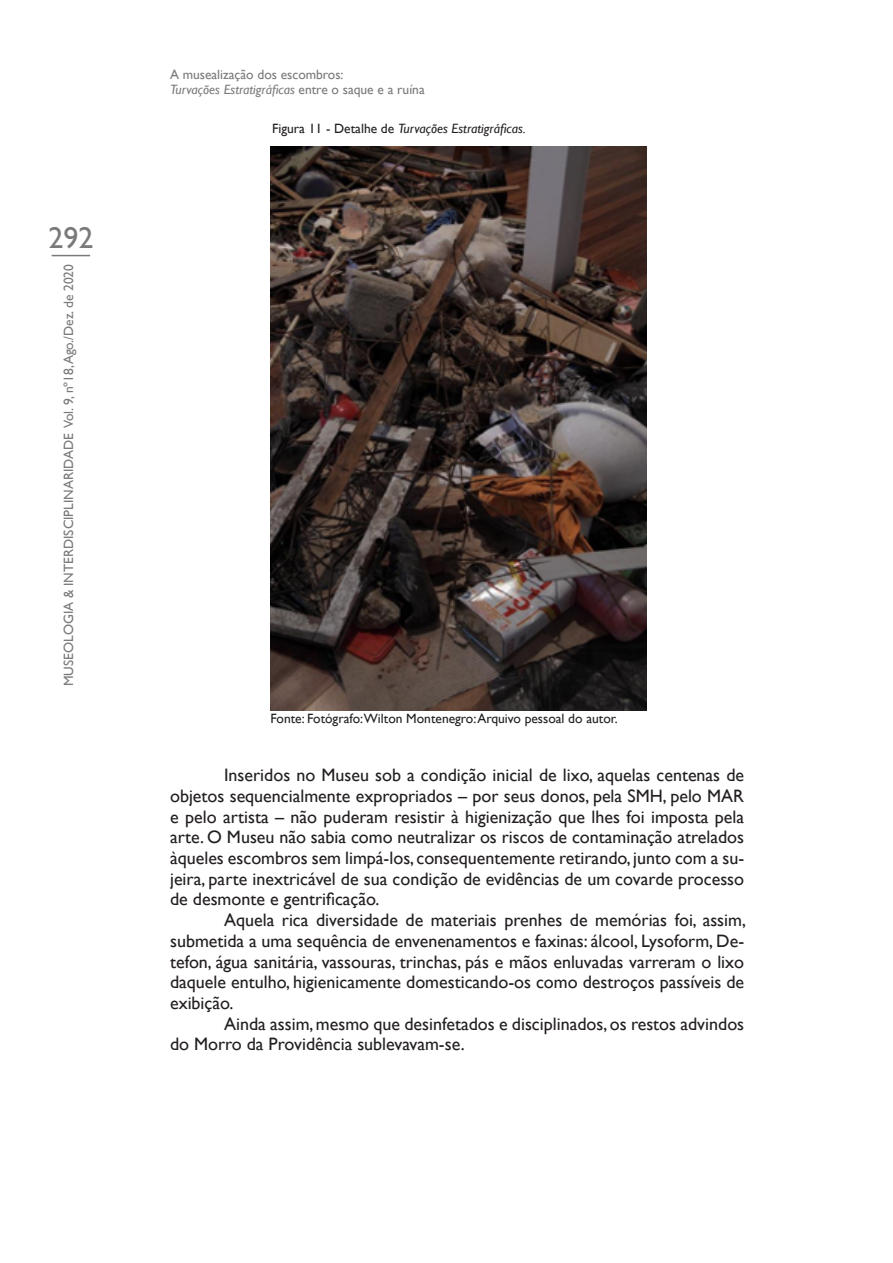
<style>
.page{position:relative;width:893px;height:1263px;background:#fff}
.page>*{position:absolute;margin:0;border:0;box-sizing:border-box;transform-origin:0 0}
.t1{font:30px "Gill Sans";color:#797a79}
.t2{font:18px/20.7px "Gill Sans";color:#231f20;text-align:justify}
.t3{font:13.5px/15px "Gill Sans";color:#797a79}
.Museologia_Pamela{font:13.5px "Gill Sans";color:#231f20}
.Museologia_Pamela-2{font:italic 13.5px "Gill Sans";color:#231f20}
.s1{font-style:italic}
.s2{font-style:normal}
</style>
<div class="page">
<hr style="left:52px;top:255px;width:38px;height:1px;background:#797a79">
<img style="left:270px;top:146px;width:377px;height:564px">
<h1 class="t1" style="left:48px;top:221px;width:46px">292</h1>
<p class="t3" style="left:62px;top:686px;width:423px;rotate:-90deg">MUSEOLOGIA &amp; INTERDISCIPLINARIDADE Vol. 9, nº18, Ago./Dez. de 2020</p>
<p class="t3" style="left:170px;top:68px;width:256px">A musealização dos escombros:<br><span class="s1">Turvações Estratigráficas</span> entre o saque e a ruína</p>
<p class="Museologia_Pamela-2" style="left:272px;top:120px;width:255px"><span class="s2">Figura 11 - Detalhe de</span> Turvações Estratigráficas.</p>
<p class="Museologia_Pamela" style="left:270px;top:710px;width:349px">Fonte: Fotógrafo:Wilton Montenegro: Arquivo pessoal do autor.</p>
<p class="t2" style="left:170px;top:765px;width:576px;text-indent:54px">Inseridos no Museu sob a condição inicial de lixo, aquelas centenas de objetos sequencialmente expropriados – por seus donos, pela SMH, pelo MAR e pelo artista – não puderam resistir à higienização que lhes foi imposta pela arte. O Museu não sabia como neutralizar os riscos de contaminação atrelados àqueles escombros sem limpá-los, consequentemente retirando, junto com a su&shy;jeira, parte inextricável de sua condição de evidências de um covarde processo de desmonte e gentrificação.</p>
<p class="t2" style="left:170px;top:910px;width:577px;text-indent:54px">Aquela rica diversidade de materiais prenhes de memórias foi, assim, submetida a uma sequência de envenenamentos e faxinas: álcool, Lysoform, De&shy;tefon, água sanitária, vassouras, trinchas, pás e mãos enluvadas varreram o lixo daquele entulho, higienicamente domesticando-os como destroços passíveis de exibição.</p>
<p class="t2" style="left:170px;top:1013px;width:576px;text-indent:54px">Ainda assim, mesmo que desinfetados e disciplinados, os restos advindos do Morro da Providência sublevavam-se.</p>
</div>
